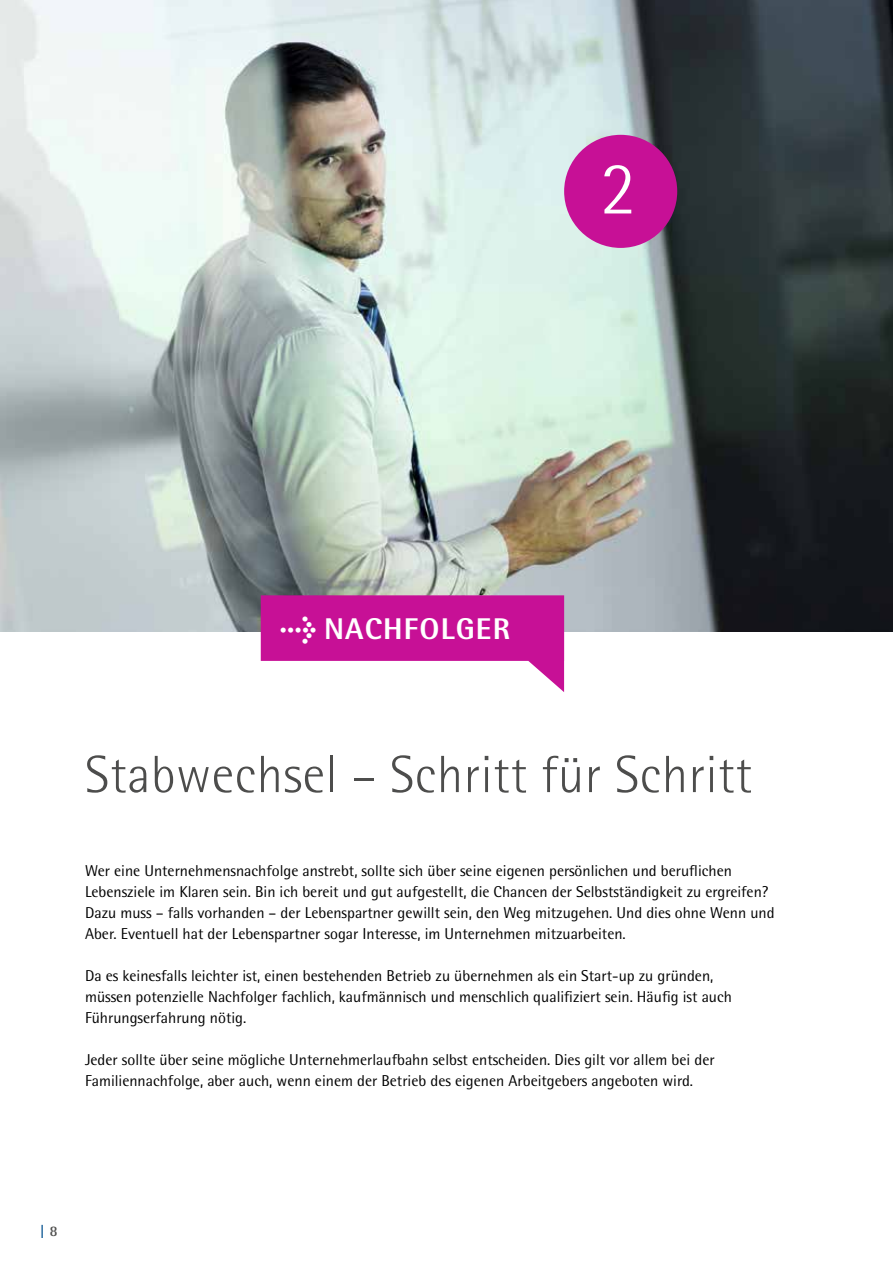
<style>
.page{position:relative;width:893px;height:1263px;background:#fff}
.page>*{position:absolute;margin:0;border:0;box-sizing:border-box;transform-origin:0 0}
.t1{font:300 75px "Rotis Semi Sans";color:#fff}
.t2{font:300 52.5px "Rotis Semi Sans";letter-spacing:.01em;color:#4d4d4c}
.t3{font:800 30px "Rotis Semi Sans";letter-spacing:.04em;color:#fff}
.t4{font:15.75px/21px "Rotis Semi Sans";color:#000}
.t5{font:700 15px "Rotis Semi Serif";color:#00508e}
.s1{font-family:"Meta Plus";font-weight:700}
.s2{color:#4d4d4c}
</style>
<div class="page">
<img style="left:0;top:0;width:893px;height:631px">
<div style="left:564px;top:135px;width:113px;height:113px;background:#c71096;border-radius:50%"></div>
<svg style="left:261px;top:595px;width:303px;height:97px"></svg>
<h1 class="t1" style="left:600px;top:145px;width:38px">2</h1>
<h3 class="t3" style="left:279px;top:610px;width:65px"><span class="s1">&gt;</span> NAC</h3>
<h3 class="t3" style="left:383px;top:610px;width:128px">HFOLGER</h3>
<h2 class="t2" style="left:85px;top:744px;width:669px">Stabwechsel – Schritt für Schritt</h2>
<p class="t4" style="left:85px;top:860px;width:691px">Wer eine Unternehmensnachfolge anstrebt, sollte sich über seine eigenen persönlichen und beruflichen Lebensziele im Klaren sein. Bin ich bereit und gut aufgestellt, die Chancen der Selbstständigkeit zu ergreifen?<br>Dazu muss – falls vorhanden – der Lebenspartner gewillt sein, den Weg mitzugehen. Und dies ohne Wenn und Aber. Eventuell hat der Lebenspartner sogar Interesse, im Unternehmen mitzuarbeiten.</p>
<p class="t4" style="left:85px;top:965px;width:648px">Da es keinesfalls leichter ist, einen bestehenden Betrieb zu übernehmen als ein Start-up zu gründen, müssen potenzielle Nachfolger fachlich, kaufmännisch und menschlich qualifiziert sein. Häufig ist auch<br>Führungserfahrung nötig.</p>
<p class="t4" style="left:85px;top:1049px;width:631px">Jeder sollte über seine mögliche Unternehmerlaufbahn selbst entscheiden. Dies gilt vor allem bei der<br>Familiennachfolge, aber auch, wenn einem der Betrieb des eigenen Arbeitgebers angeboten wird.</p>
<p class="t5" style="left:40px;top:1221px;width:20px">| <span class="s2">8</span></p>
</div>
